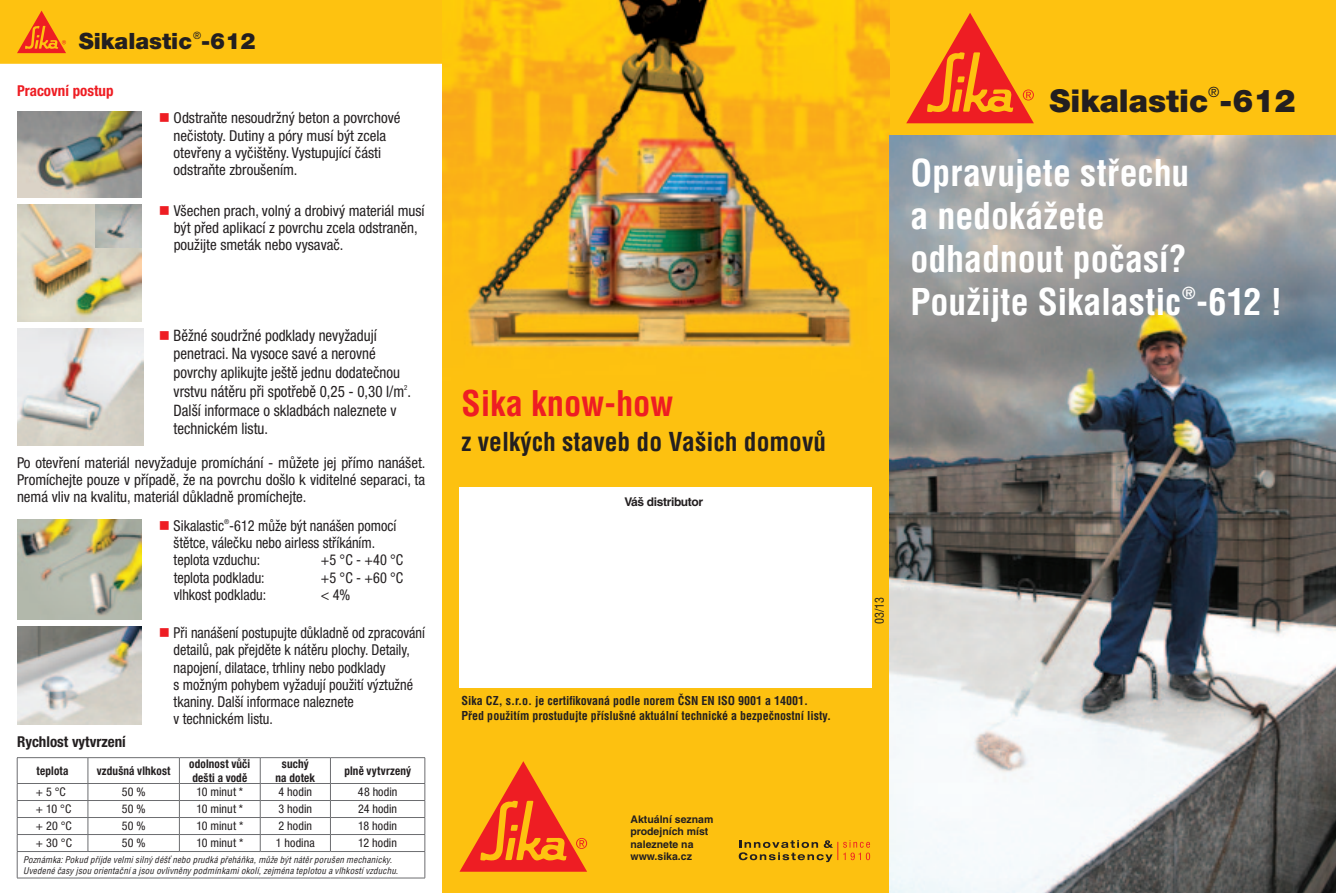
<style>
.page{position:relative;width:1336px;height:893px;background:#fff}
.page>*{position:absolute;margin:0;border:0;box-sizing:border-box;transform-origin:0 0}
.t1{font:700 condensed 36px/43.2px "Helvetica CE";color:#fff}
.t2{font:700 condensed 34.5px "Helvetica CE";color:#ee1d23}
.t3{font:900 31.5px "Helvetica Neue LT Pro";color:#231f20}
.t4{font:700 condensed 25.5px "Helvetica CE";color:#231f20}
.t5{font:900 22.5px "Helvetica Neue LT Pro";color:#231f20}
.t6{font:700 condensed 16.2px "Helvetica CE";color:#fff}
.t7{font:condensed 15.75px/18.8px "Helvetica Neue LT Pro";color:#231f20;scale:.95 1}
.t8{font:condensed 15px/17.2px "Helvetica Neue LT Pro";color:#231f20}
.t9{font:condensed 15px/17.2px "Helvetica Neue LT Pro";color:#231f20;scale:.95 1}
.t10{font:700 condensed 15px "Helvetica Neue LT Pro";color:#231f20}
.t11{font:700 condensed 15px "Helvetica Neue LT Pro";color:#ee1d23}
.t12{font:condensed 14.1px "Helvetica Neue LT Pro";color:#231f20}
.t13{font:700 condensed 12px/14.4px "Helvetica CE";color:#231f20}
.t14{font:condensed 12px "Helvetica Neue LT Pro";letter-spacing:.005em;color:#231f20}
.t15{font:700 condensed 12px/13.5px "Helvetica Neue LT Pro";letter-spacing:.015em;color:#231f20;scale:.93 1}
.t16{font:700 12px "Helvetica CE";letter-spacing:-.03em;color:#231f20}
.t17{font:500 condensed 12px "Helvetica CE";color:#231f20}
.t18{font:700 10.5px/12.6px "Helvetica CE";color:#231f20}
.t19{font:condensed 10.2px "Helvetica Neue LT Pro";color:#231f20}
.t20{font:italic 500 condensed 9px/10.8px "Helvetica CE";letter-spacing:.02em;color:#231f20}
.t21{font:condensed 7.05px "Helvetica Neue LT Pro";color:#231f20;scale:.95 1}
.t22{font:condensed 6.75px "Helvetica Neue LT Pro";color:#231f20;scale:.95 1}
.s1{color:#ee1d23}
</style>
<div class="page">
<img style="left:17px;top:205px;width:125px;height:117px">
<div style="left:889px;top:0;width:446px;height:136px;background:#fec210"></div>
<svg style="left:906px;top:13px;width:127px;height:110px"></svg>
<img style="left:442px;top:0;width:447px;height:893px">
<svg style="left:459px;top:761px;width:128px;height:111px;background:#f78217"></svg>
<div style="left:459px;top:487px;width:413px;height:201px;background:#fff"></div>
<div style="left:0;top:0;width:442px;height:64px;background:#fec210"></div>
<img style="left:889px;top:136px;width:446px;height:757px">
<svg style="left:738px;top:840px;width:132px;height:22px;background:#d39c13"></svg>
<img style="left:17px;top:626px;width:125px;height:98px">
<img style="left:17px;top:329px;width:126px;height:117px">
<img style="left:17px;top:519px;width:125px;height:101px">
<img style="left:17px;top:112px;width:125px;height:86px">
<img style="left:96px;top:205px;width:46px;height:43px">
<hr style="left:17px;top:757px;width:71px;height:1px;background:#6c6d70">
<hr style="left:88px;top:757px;width:91px;height:1px;background:#6c6d70">
<hr style="left:179px;top:757px;width:81px;height:1px;background:#6c6d70">
<hr style="left:260px;top:757px;width:70px;height:1px;background:#6c6d70">
<hr style="left:330px;top:757px;width:95px;height:1px;background:#6c6d70">
<hr style="left:17px;top:783px;width:71px;height:1px;background:#6c6d70">
<hr style="left:88px;top:783px;width:91px;height:1px;background:#6c6d70">
<hr style="left:179px;top:783px;width:81px;height:1px;background:#6c6d70">
<hr style="left:260px;top:783px;width:70px;height:1px;background:#6c6d70">
<hr style="left:330px;top:783px;width:95px;height:1px;background:#6c6d70">
<hr style="left:17px;top:800px;width:71px;height:1px;background:#6c6d70">
<hr style="left:88px;top:800px;width:91px;height:1px;background:#6c6d70">
<hr style="left:179px;top:800px;width:81px;height:1px;background:#6c6d70">
<hr style="left:260px;top:800px;width:70px;height:1px;background:#6c6d70">
<hr style="left:330px;top:800px;width:95px;height:1px;background:#6c6d70">
<hr style="left:17px;top:817px;width:71px;height:1px;background:#6c6d70">
<hr style="left:88px;top:817px;width:91px;height:1px;background:#6c6d70">
<hr style="left:179px;top:817px;width:81px;height:1px;background:#6c6d70">
<hr style="left:260px;top:817px;width:70px;height:1px;background:#6c6d70">
<hr style="left:330px;top:817px;width:95px;height:1px;background:#6c6d70">
<hr style="left:17px;top:834px;width:71px;height:1px;background:#6c6d70">
<hr style="left:88px;top:834px;width:91px;height:1px;background:#6c6d70">
<svg style="left:88px;top:758px;width:1px;height:93px"></svg>
<hr style="left:179px;top:834px;width:81px;height:1px;background:#6c6d70">
<svg style="left:179px;top:758px;width:1px;height:93px"></svg>
<hr style="left:260px;top:834px;width:70px;height:1px;background:#6c6d70">
<svg style="left:260px;top:758px;width:1px;height:93px"></svg>
<hr style="left:330px;top:834px;width:95px;height:1px;background:#6c6d70">
<svg style="left:330px;top:758px;width:1px;height:93px"></svg>
<hr style="left:17px;top:851px;width:71px;height:1px;background:#6c6d70">
<svg style="left:17px;top:758px;width:1px;height:120px"></svg>
<hr style="left:88px;top:851px;width:91px;height:1px;background:#6c6d70">
<hr style="left:179px;top:851px;width:81px;height:1px;background:#6c6d70">
<hr style="left:260px;top:851px;width:70px;height:1px;background:#6c6d70">
<hr style="left:330px;top:851px;width:95px;height:1px;background:#6c6d70">
<svg style="left:424px;top:758px;width:1px;height:120px"></svg>
<hr style="left:17px;top:878px;width:71px;height:1px;background:#6c6d70">
<hr style="left:88px;top:878px;width:91px;height:1px;background:#6c6d70">
<hr style="left:179px;top:878px;width:81px;height:1px;background:#6c6d70">
<hr style="left:260px;top:878px;width:70px;height:1px;background:#6c6d70">
<hr style="left:330px;top:878px;width:95px;height:1px;background:#6c6d70">
<p class="t19" style="left:193px;top:29px;width:10px">®</p>
<h3 class="t5" style="left:79px;top:27px;width:178px">Sikalastic -612</h3>
<p class="t11" style="left:17px;top:81px;width:98px">Pracovní postup</p>
<p class="t8" style="left:174px;top:109px;width:228px;text-indent:-15px"><span class="s1">■</span> Odstraňte nesoudržný beton a povrchové nečistoty. Dutiny a póry musí být zcela otevřeny a vyčištěny. Vystupující části odstraňte zbroušením.</p>
<p class="t8" style="left:174px;top:202px;width:252px;text-indent:-15px"><span class="s1">■</span> Všechen prach, volný a drobivý materiál musí být před aplikací z povrchu zcela odstraněn, použijte smeták nebo vysavač.</p>
<p class="t7" style="left:174px;top:325px;width:251px;text-indent:-15px"><span class="s1">■</span> Běžné soudržné podklady nevyžadují penetraci. Na vysoce savé a nerovné povrchy aplikujte ještě jednu dodatečnou vrstvu nátěru při spotřebě 0,25 - 0,30 l/m .</p>
<p class="t21" style="left:404px;top:383px;width:5px">2</p>
<p class="t7" style="left:174px;top:400px;width:236px">Další informace o skladbách naleznete v technickém listu.</p>
<p class="t8" style="left:17px;top:454px;width:410px;text-align:justify">Po otevření materiál nevyžaduje promíchání - můžete jej přímo nanášet.<br>Promíchejte pouze v případě, že na povrchu došlo k viditelné separaci, ta nemá vliv na kvalitu, materiál důkladně promíchejte.</p>
<p class="t9" style="left:159px;top:517px;width:252px"><span class="s1">■</span> Sikalastic -612 může být nanášen pomocí</p>
<p class="t22" style="left:224px;top:518px;width:7px">®</p>
<p class="t9" style="left:174px;top:534px;width:214px">štětce, válečku nebo airless stříkáním. teplota vzduchu:</p>
<p class="t9" style="left:321px;top:551px;width:88px">+5 °C - +40 °C</p>
<p class="t9" style="left:174px;top:568px;width:97px">teplota podkladu:</p>
<p class="t9" style="left:321px;top:568px;width:88px">+5 °C - +60 °C</p>
<p class="t9" style="left:174px;top:586px;width:99px">vlhkost podkladu:</p>
<p class="t9" style="left:321px;top:586px;width:33px">&lt; 4%</p>
<p class="t9" style="left:174px;top:624px;width:266px;text-indent:-15px"><span class="s1">■</span> Při nanášení postupujte důkladně od zpracování detailů, pak přejděte k nátěru plochy. Detaily, napojení, dilatace, trhliny nebo podklady<br>s možným pohybem vyžadují použití výztužné tkaniny. Další informace naleznete<br>v technickém listu.</p>
<p class="t10" style="left:17px;top:733px;width:110px">Rychlost vytvrzení</p>
<p class="t15" style="left:37px;top:764px;width:36px">teplota</p>
<p class="t15" style="left:97px;top:764px;width:81px">vzdušná vlhkost</p>
<p class="t15" style="left:189px;top:757px;width:67px">odolnost vůči dešti a vodě</p>
<p class="t15" style="left:275px;top:757px;width:44px;text-align:center">suchý na dotek</p>
<p class="t15" style="left:344px;top:764px;width:73px">plně vytvrzený</p>
<p class="t14" style="left:36px;top:785px;width:31px">+ 5 °C</p>
<p class="t14" style="left:122px;top:785px;width:25px">50 %</p>
<p class="t14" style="left:196px;top:785px;width:48px">10 minut *</p>
<p class="t14" style="left:278px;top:785px;width:35px">4 hodin</p>
<p class="t14" style="left:358px;top:785px;width:41px">48 hodin</p>
<p class="t14" style="left:36px;top:802px;width:37px">+ 10 °C</p>
<p class="t14" style="left:122px;top:802px;width:25px">50 %</p>
<p class="t14" style="left:196px;top:802px;width:48px">10 minut *</p>
<p class="t14" style="left:278px;top:802px;width:35px">3 hodin</p>
<p class="t14" style="left:358px;top:802px;width:41px">24 hodin</p>
<p class="t14" style="left:36px;top:819px;width:37px">+ 20 °C</p>
<p class="t14" style="left:122px;top:819px;width:25px">50 %</p>
<p class="t14" style="left:196px;top:819px;width:48px">10 minut *</p>
<p class="t14" style="left:278px;top:819px;width:35px">2 hodin</p>
<p class="t14" style="left:358px;top:819px;width:40px">18 hodin</p>
<p class="t14" style="left:36px;top:836px;width:37px">+ 30 °C</p>
<p class="t14" style="left:122px;top:836px;width:25px">50 %</p>
<p class="t14" style="left:196px;top:836px;width:48px">10 minut *</p>
<p class="t14" style="left:276px;top:836px;width:40px">1 hodina</p>
<p class="t14" style="left:358px;top:836px;width:40px">12 hodin</p>
<p class="t20" style="left:23px;top:854px;width:376px">Poznámka: Pokud příjde velmi silný déšť nebo prudká přeháňka, může být nátěr porušen mechanicky.<br>Uvedené časy jsou orientační a jsou ovlivněny podmínkami okolí, zejména teplotou a vlhkostí vzduchu.</p>
<h2 class="t2" style="left:461px;top:382px;width:213px">Sika know-how</h2>
<h3 class="t4" style="left:461px;top:426px;width:366px">z velkých staveb do Vašich domovů</h3>
<p class="t16" style="left:624px;top:494px;width:80px">Váš distributor</p>
<p class="t13" style="left:461px;top:694px;width:371px">Sika CZ, s.r.o. je certifikovaná podle norem ČSN EN ISO 9001 a 14001.<br>Před použitím prostudujte příslušné aktuální technické a bezpečnostní listy.</p>
<p class="t18" style="left:630px;top:813px;width:84px">Aktuální seznam prodejních míst naleznete na www.sika.cz</p>
<p class="t12" style="left:1207px;top:84px;width:13px">®</p>
<h3 class="t3" style="left:1049px;top:82px;width:247px">Sikalastic -612</h3>
<h1 class="t1" style="left:910px;top:151px;width:373px">Opravujete střechu<br>a nedokážete<br>odhadnout počasí?<br>Použijte Sikalastic -612 !</h1>
<p class="t6" style="left:1181px;top:283px;width:15px">®</p>
<p class="t17" style="left:872px;top:624px;width:29px;rotate:-90deg">03/13</p>
</div>
